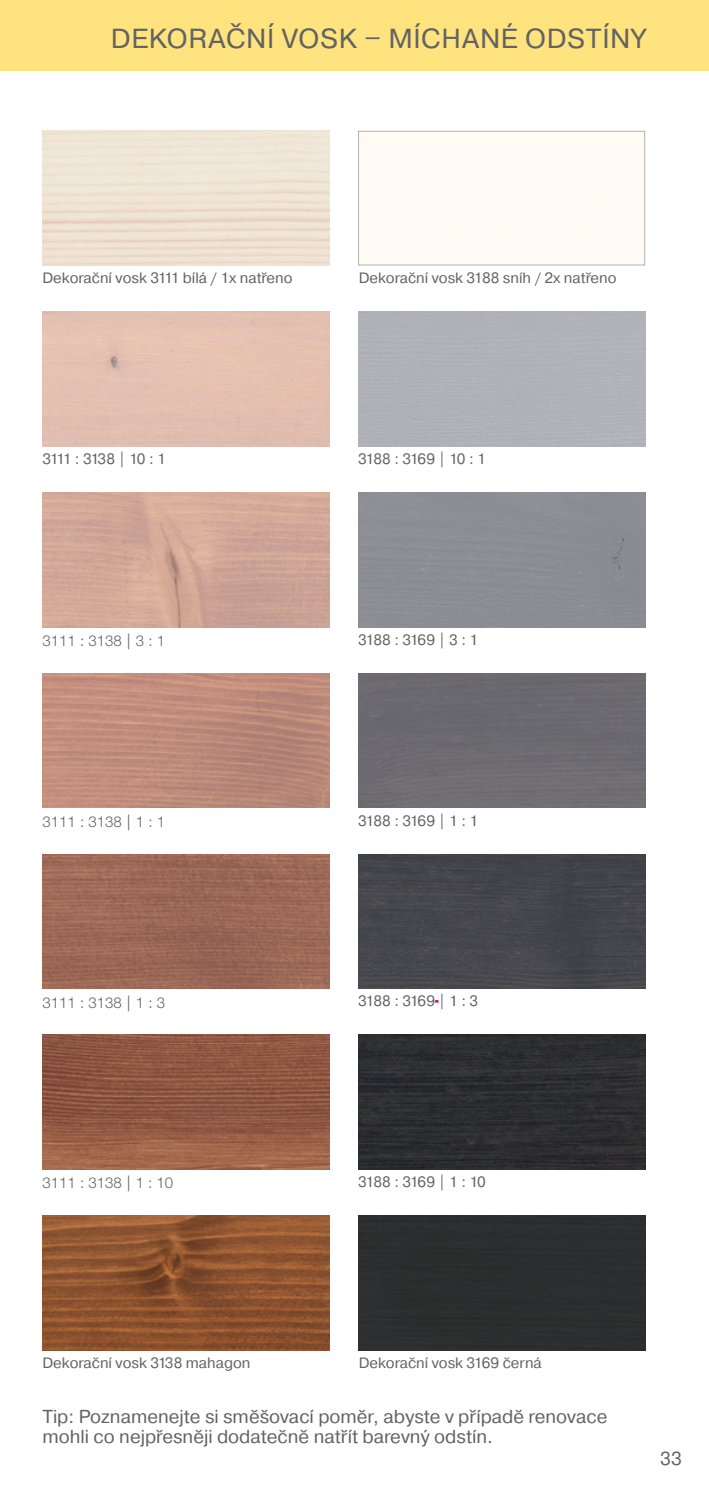
<style>
.page{position:relative;width:709px;height:1489px;background:#fff}
.page>*{position:absolute;margin:0;border:0;box-sizing:border-box;transform-origin:0 0}
.t1{font:27.5px "Pragmatica";letter-spacing:.025em;color:#646363}
.t2{font:18.75px/20px "Pragmatica";color:#646363}
.t3{font:15px "Pragmatica";color:#646363}
.t4{font:300 15px "Helvetica Neue";color:#646363}
.t5{font:15px "Pragmatica";letter-spacing:-.05em;color:#646363}
.t6{font:15px "Pragmatica";letter-spacing:-.06em;color:#646363}
.t7{font:15px "Pragmatica";letter-spacing:-.09em;color:#646363}
.s1{font-family:"Pragmatica";font-weight:400}
</style>
<div class="page">
<div style="left:0;top:0;width:709px;height:71px;background:#ffe37e"></div>
<div style="left:358px;top:492px;width:287px;height:135px;background:#8c8d93"></div>
<img style="left:43px;top:492px;width:287px;height:135px">
<div style="left:358px;top:673px;width:287px;height:135px;background:#6c6a70"></div>
<img style="left:43px;top:673px;width:287px;height:135px">
<div style="left:358px;top:854px;width:287px;height:134px;background:#45464b"></div>
<img style="left:43px;top:854px;width:287px;height:134px">
<img style="left:358px;top:1034px;width:287px;height:135px">
<img style="left:43px;top:1034px;width:287px;height:135px">
<div style="left:358px;top:131px;width:287px;height:134px;border:1px solid #b3b2b2"></div>
<div style="left:358px;top:1215px;width:287px;height:135px;background:#2c2e2f"></div>
<img style="left:43px;top:1215px;width:287px;height:135px">
<h1 class="t1" style="left:111px;top:21px;width:535px">DEKORAČNÍ VOSK – MÍCHANÉ ODSTÍNY</h1>
<p class="t3" style="left:43px;top:269px;width:251px">Dekorační vosk 3111 bílá / 1x natřeno</p>
<p class="t3" style="left:359px;top:269px;width:259px">Dekorační vosk 3188 sníh / 2x natřeno</p>
<p class="t7" style="left:43px;top:449px;width:125px">3111 : 3138 | 10 : 1</p>
<p class="t6" style="left:358px;top:449px;width:129px">3188 : 3169 | 10 : 1</p>
<p class="t4" style="left:43px;top:631px;width:124px">3111 : 3138 <span class="s1">|</span> 3 : 1</p>
<p class="t5" style="left:358px;top:630px;width:122px">3188 : 3169 | 3 : 1</p>
<p class="t4" style="left:43px;top:812px;width:124px">3111 : 3138 <span class="s1">|</span> 1 : 1</p>
<p class="t5" style="left:358px;top:811px;width:122px">3188 : 3169 | 1 : 1</p>
<p class="t4" style="left:43px;top:993px;width:124px">3111 : 3138 <span class="s1">|</span> 1 : 3</p>
<p class="t5" style="left:358px;top:991px;width:122px">3188 : 3169 | 1 : 3</p>
<p class="t4" style="left:43px;top:1173px;width:132px">3111 : 3138 <span class="s1">|</span> 1 : 10</p>
<p class="t6" style="left:358px;top:1172px;width:129px">3188 : 3169 | 1 : 10</p>
<p class="t3" style="left:43px;top:1353px;width:209px">Dekorační vosk 3138 mahagon</p>
<p class="t3" style="left:359px;top:1353px;width:185px">Dekorační vosk 3169 černá</p>
<p class="t2" style="left:43px;top:1406px;width:566px">Tip: Poznamenejte si směšovací poměr, abyste v případě renovace mohli co nejpřesněji dodatečně natřít barevný odstín.</p>
<p class="t2" style="left:660px;top:1448px;width:23px">33</p>
</div>
